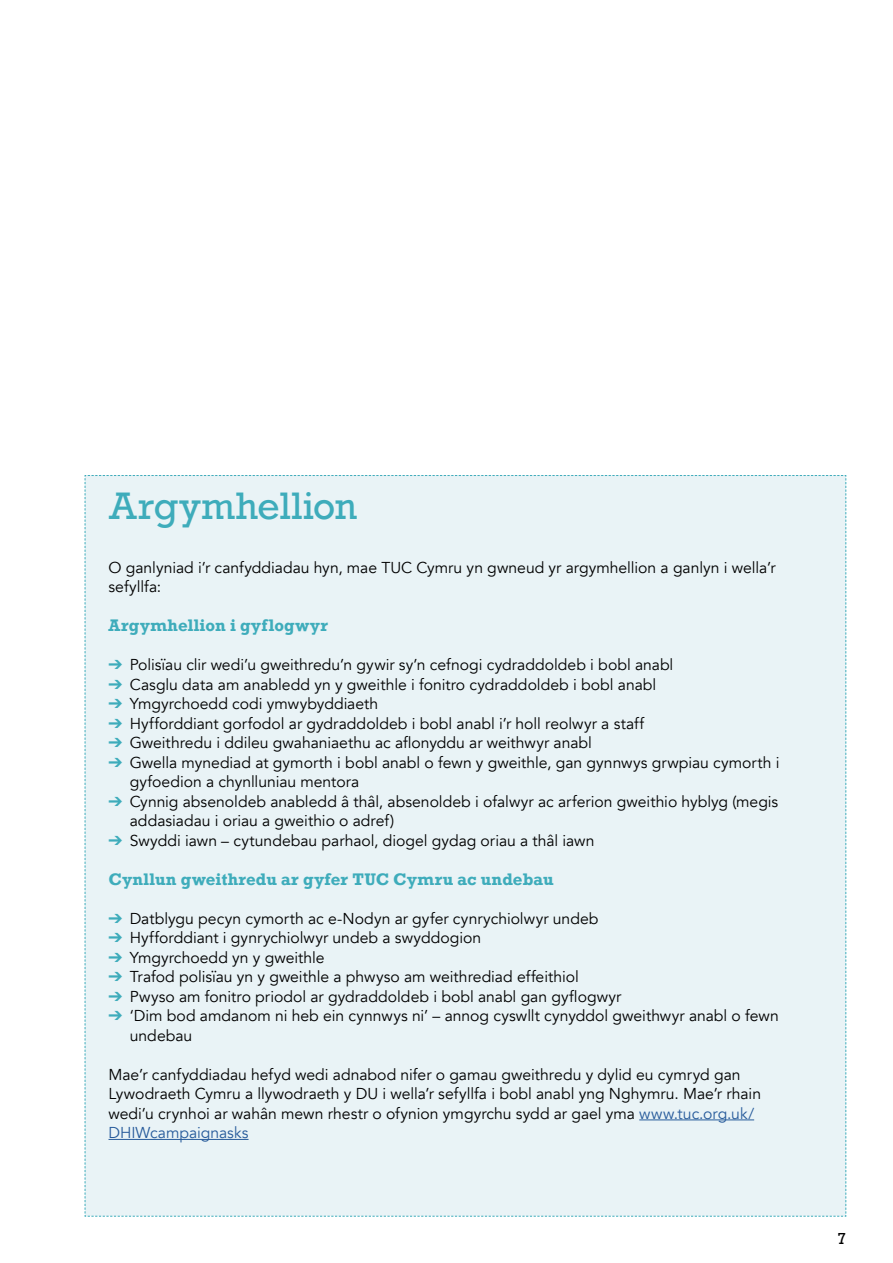
<style>
.page{position:relative;width:893px;height:1263px;background:#fff}
.page>*{position:absolute;margin:0;border:0;box-sizing:border-box;transform-origin:0 0}
.t1{font:36px "Rockwell";color:#3eacbb}
.t2{font:15.75px/19.5px "Avenir";color:#000}
.t3{font:700 15.75px "Rockwell";letter-spacing:.01em;color:#3eacbb}
.t4{font:15px "Rockwell";color:#000}
.s1{color:#3eacbb}
.s2{color:#275b9b}
</style>
<div class="page">
<div style="left:84px;top:475px;width:763px;height:742px;background:#e9f3f6"></div>
<hr style="left:639px;top:1119px;width:115px;height:1px;background:#275b9b">
<hr style="left:109px;top:1139px;width:140px;height:1px;background:#275b9b">
<h1 class="t1" style="left:109px;top:484px;width:250px">Argymhellion</h1>
<p class="t2" style="left:109px;top:558px;width:669px">O ganlyniad i’r canfyddiadau hyn, mae TUC Cymru yn gwneud yr argymhellion a ganlyn i wella’r sefyllfa:</p>
<p class="t3" style="left:109px;top:615px;width:221px">Argymhellion i gyflogwyr</p>
<p class="t2" style="left:109px;top:655px;width:566px"><span class="s1">➔</span> Polisïau clir wedi’u gweithredu’n gywir sy’n cefnogi cydraddoldeb i bobl anabl</p>
<p class="t2" style="left:109px;top:675px;width:549px"><span class="s1">➔</span> Casglu data am anabledd yn y gweithle i fonitro cydraddoldeb i bobl anabl</p>
<p class="t2" style="left:109px;top:694px;width:271px"><span class="s1">➔</span> Ymgyrchoedd codi ymwybyddiaeth</p>
<p class="t2" style="left:109px;top:714px;width:537px"><span class="s1">➔</span> Hyfforddiant gorfodol ar gydraddoldeb i bobl anabl i’r holl reolwyr a staff</p>
<p class="t2" style="left:109px;top:733px;width:485px"><span class="s1">➔</span> Gweithredu i ddileu gwahaniaethu ac aflonyddu ar weithwyr anabl</p>
<p class="t2" style="left:130px;top:753px;width:651px;text-indent:-21px"><span class="s1">➔</span> Gwella mynediad at gymorth i bobl anabl o fewn y gweithle, gan gynnwys grwpiau cymorth i gyfoedion a chynlluniau mentora</p>
<p class="t2" style="left:130px;top:792px;width:650px;text-indent:-21px"><span class="s1">➔</span> Cynnig absenoldeb anabledd â thâl, absenoldeb i ofalwyr ac arferion gweithio hyblyg (megis addasiadau i oriau a gweithio o adref)</p>
<p class="t2" style="left:109px;top:831px;width:487px"><span class="s1">➔</span> Swyddi iawn – cytundebau parhaol, diogel gydag oriau a thâl iawn</p>
<p class="t3" style="left:109px;top:869px;width:447px">Cynllun gweithredu ar gyfer TUC Cymru ac undebau</p>
<p class="t2" style="left:109px;top:909px;width:491px"><span class="s1">➔</span> Datblygu pecyn cymorth ac e-Nodyn ar gyfer cynrychiolwyr undeb</p>
<p class="t2" style="left:109px;top:928px;width:374px"><span class="s1">➔</span> Hyfforddiant i gynrychiolwyr undeb a swyddogion</p>
<p class="t2" style="left:109px;top:948px;width:218px"><span class="s1">➔</span> Ymgyrchoedd yn y gweithle</p>
<p class="t2" style="left:109px;top:967px;width:472px"><span class="s1">➔</span> Trafod polisïau yn y gweithle a phwyso am weithrediad effeithiol</p>
<p class="t2" style="left:109px;top:987px;width:514px"><span class="s1">➔</span> Pwyso am fonitro priodol ar gydraddoldeb i bobl anabl gan gyflogwyr</p>
<p class="t2" style="left:130px;top:1006px;width:650px;text-indent:-21px"><span class="s1">➔</span> ‘Dim bod amdanom ni heb ein cynnwys ni’ – annog cyswllt cynyddol gweithwyr anabl o fewn undebau</p>
<p class="t2" style="left:109px;top:1065px;width:654px">Mae’r canfyddiadau hefyd wedi adnabod nifer o gamau gweithredu y dylid eu cymryd gan Lywodraeth Cymru a llywodraeth y DU i wella’r sefyllfa i bobl anabl yng Nghymru. Mae’r rhain wedi’u crynhoi ar wahân mewn rhestr o ofynion ymgyrchu sydd ar gael yma <span class="s2">www.tuc.org.uk/ DHIWcampaignasks</span></p>
<p class="t4" style="left:837px;top:1229px;width:10px">7</p>
</div>
